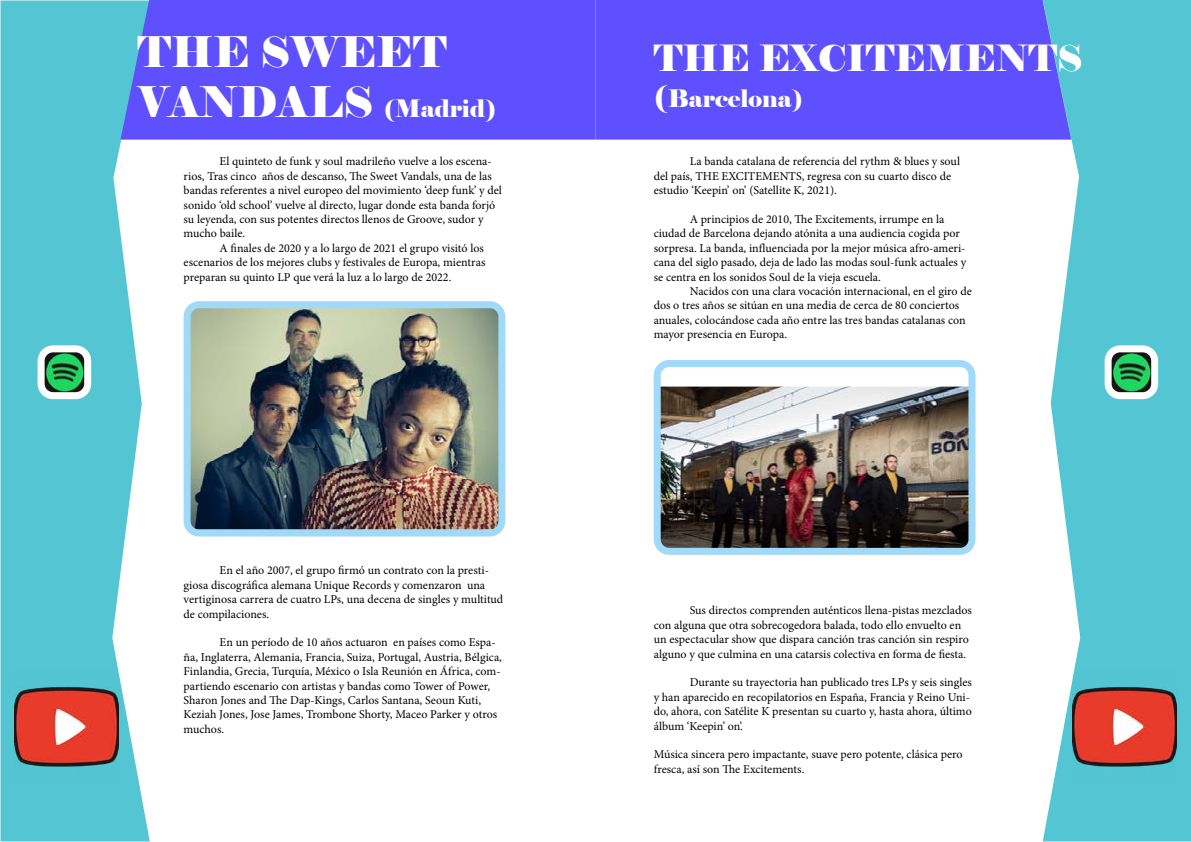
<style>
.page{position:relative;width:1191px;height:842px;background:#fff}
.page>*{position:absolute;margin:0;border:0;box-sizing:border-box;transform-origin:0 0}
.t1{font:42px "Elephant";color:#fff}
.t2{font:36px "Elephant";color:#fff}
.t3{font:24px "Elephant";color:#fff}
.t4{font:12px/14.4px "Minion Pro";color:#000}
.s1{font-size:42px}
.s2{font-size:30px}
</style>
<div class="page">
<svg style="left:1px;top:1px;width:149px;height:840px;background:#6cced9"></svg>
<div style="left:120px;top:0;width:475px;height:140px;background:#5e50ff"></div>
<img style="left:192px;top:309px;width:305px;height:219px">
<div style="left:184px;top:301px;width:321px;height:235px;border:7px solid #a1daf8;border-radius:12px"></div>
<img style="left:41px;top:353px;width:47px;height:43px">
<div style="left:38px;top:345px;width:53px;height:54px;border:7px solid #fff;border-radius:12px"></div>
<img style="left:14px;top:669px;width:104px;height:115px">
<svg style="left:1042px;top:0;width:149px;height:841px;background:#6dced9"></svg>
<div style="left:595px;top:0;width:476px;height:140px;background:#5e50ff"></div>
<img style="left:661px;top:387px;width:306px;height:160px">
<div style="left:653px;top:360px;width:322px;height:195px;border:7px solid #a1daf8;border-radius:12px"></div>
<img style="left:1112px;top:353px;width:38px;height:38px">
<div style="left:1104px;top:345px;width:54px;height:54px;border:7px solid #fff;border-radius:12px"></div>
<img style="left:1072px;top:669px;width:104px;height:115px">
<h1 class="t1" style="left:137px;top:25px;width:311px">THE SWEET</h1>
<h3 class="t3" style="left:137px;top:93px;width:360px"><span class="s1">VANDALS</span> (Madrid)</h3>
<p class="t4" style="left:184px;top:154px;width:320px;text-indent:36px">El quinteto de funk y soul madrileño vuelve a los escena&shy;rios, Tras cinco años de descanso, The Sweet Vandals, una de las bandas referentes a nivel europeo del movimiento ‘deep funk’ y del sonido ‘old school’ vuelve al directo, lugar donde esta banda forjó su leyenda, con sus potentes directos llenos de Groove, sudor y mucho baile.</p>
<p class="t4" style="left:184px;top:241px;width:303px;text-indent:36px">A finales de 2020 y a lo largo de 2021 el grupo visitó los escenarios de los mejores clubs y festivales de Europa, mientras preparan su quinto LP que verá la luz a lo largo de 2022.</p>
<p class="t4" style="left:184px;top:563px;width:321px;text-indent:36px">En el año 2007, el grupo firmó un contrato con la presti&shy;giosa discográfica alemana Unique Records y comenzaron una vertiginosa carrera de cuatro LPs, una decena de singles y multitud de compilaciones.</p>
<p class="t4" style="left:184px;top:635px;width:320px;text-indent:36px">En un período de 10 años actuaron en países como Espa&shy;ña, Inglaterra, Alemania, Francia, Suiza, Portugal, Austria, Bélgica, Finlandia, Grecia, Turquía, México o Isla Reunión en África, com&shy;partiendo escenario con artistas y bandas como Tower of Power, Sharon Jones and The Dap-Kings, Carlos Santana, Seoun Kuti, Keziah Jones, Jose James, Trombone Shorty, Maceo Parker y otros muchos.</p>
<h2 class="t2" style="left:653px;top:35px;width:431px">THE EXCITEMENTS</h2>
<h3 class="t3" style="left:653px;top:83px;width:151px"><span class="s2">(</span>Barcelona)</h3>
<p class="t4" style="left:653px;top:154px;width:308px;text-indent:36px">La banda catalana de referencia del rythm &amp; blues y soul del país, THE EXCITEMENTS, regresa con su cuarto disco de estudio ‘Keepin’ on’ (Satellite K, 2021).</p>
<p class="t4" style="left:653px;top:212px;width:314px;text-indent:36px">A principios de 2010, The Excitements, irrumpe en la ciudad de Barcelona dejando atónita a una audiencia cogida por sorpresa. La banda, influenciada por la mejor música afro-ameri&shy;cana del siglo pasado, deja de lado las modas soul-funk actuales y se centra en los sonidos Soul de la vieja escuela.</p>
<p class="t4" style="left:653px;top:284px;width:320px;text-indent:36px">Nacidos con una clara vocación internacional, en el giro de dos o tres años se sitúan en una media de cerca de 80 conciertos anuales, colocándose cada año entre las tres bandas catalanas con mayor presencia en Europa.</p>
<p class="t4" style="left:653px;top:603px;width:320px;text-indent:36px">Sus directos comprenden auténticos llena-pistas mezclados con alguna que otra sobrecogedora balada, todo ello envuelto en un espectacular show que dispara canción tras canción sin respiro alguno y que culmina en una catarsis colectiva en forma de fiesta.</p>
<p class="t4" style="left:653px;top:675px;width:320px;text-indent:36px">Durante su trayectoria han publicado tres LPs y seis singles y han aparecido en recopilatorios en España, Francia y Reino Uni&shy;do, ahora, con Satélite K presentan su cuarto y, hasta ahora, último álbum ‘Keepin’ on’.</p>
<p class="t4" style="left:653px;top:747px;width:310px">Música sincera pero impactante, suave pero potente, clásica pero fresca, así son The Excitements.</p>
</div>
